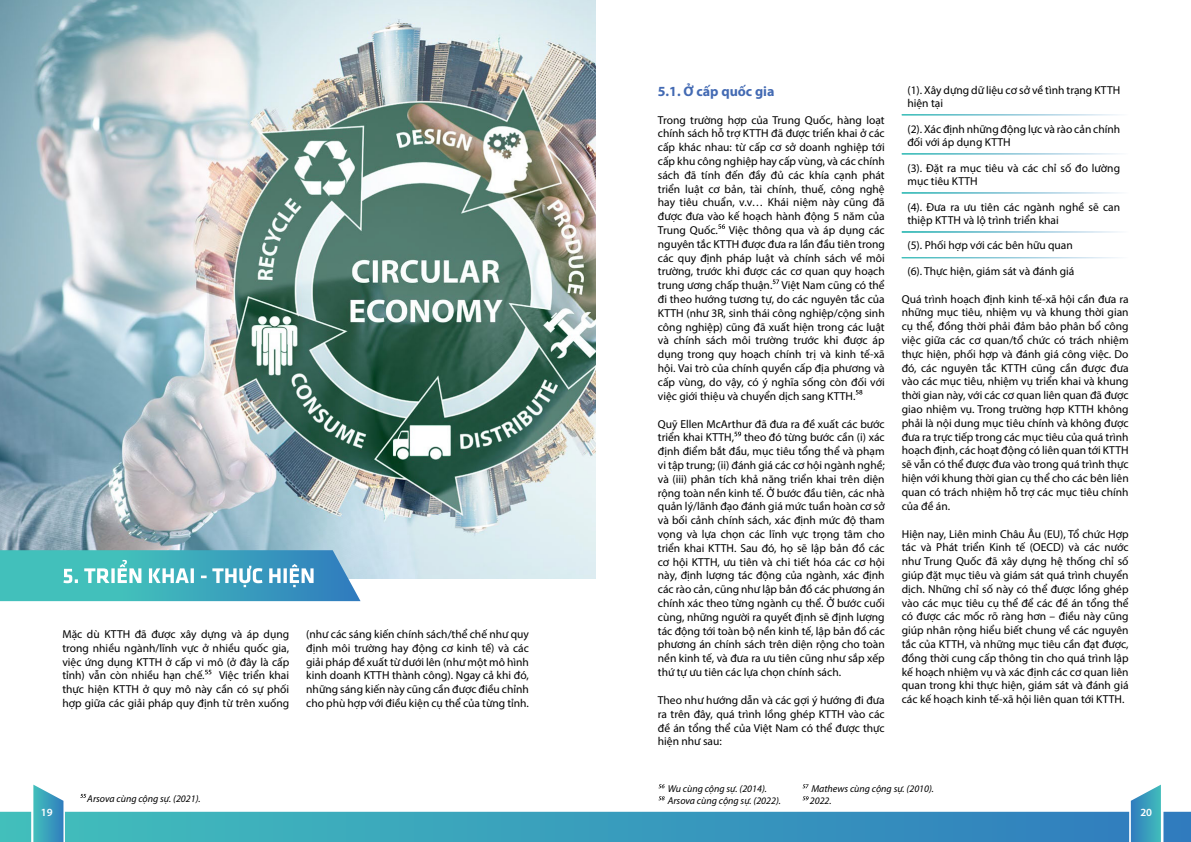
<style>
.page{position:relative;width:1191px;height:842px;background:#fff}
.page>*{position:absolute;margin:0;border:0;box-sizing:border-box;transform-origin:0 0}
.t1{font:700 14px "Myriad Pro";color:#436ab3}
.t2{font:11.5px/13.8px "Myriad Pro";color:#000;text-align:justify}
.t3{font:600 11px "Myriad Pro";color:#fff}
.t4{font:italic 10px "Myriad Pro";color:#000}
</style>
<div class="page">
<img style="left:0;top:0;width:595px;height:579px">
<svg style="left:0;top:550px;width:360px;height:51px;background:#52b4c3"></svg>
<svg style="left:205px;top:670px;width:6px;height:4px"></svg>
<svg style="left:718px;top:224px;width:7px;height:5px"></svg>
<svg style="left:772px;top:280px;width:7px;height:4px"></svg>
<svg style="left:855px;top:390px;width:7px;height:4px"></svg>
<svg style="left:734px;top:432px;width:7px;height:4px"></svg>
<svg style="left:901px;top:258px;width:227px;height:1px"></svg>
<svg style="left:0;top:784px;width:1191px;height:58px"></svg>
<p class="t2" style="left:62px;top:627px;width:228px">Mặc dù KTTH đã được xây dựng và áp dụng trong nhiều ngành/lĩnh vực ở nhiều quốc gia, việc ứng dụng KTTH ở cấp vi mô (ở đây là cấp tỉnh) vẫn còn nhiều hạn chế. Việc triển khai thực hiện KTTH ở quy mô này cần có sự phối hợp giữa các giải pháp quy định từ trên xuống</p>
<p class="t2" style="left:306px;top:627px;width:224px">(như các sáng kiến chính sách/thể chế như quy định môi trường hay động cơ kinh tế) và các giải pháp đề xuất từ dưới lên (như một mô hình kinh doanh KTTH thành công). Ngay cả khi đó, những sáng kiến này cũng cần được điều chỉnh cho phù hợp với điều kiện cụ thể của từng tỉnh.</p>
<p class="t4" style="left:87px;top:792px;width:115px">Arsova cùng cộng sự. (2021).</p>
<p class="t1" style="left:658px;top:82px;width:118px">5.1. Ở cấp quốc gia</p>
<p class="t2" style="left:658px;top:113px;width:228px">Trong trường hợp của Trung Quốc, hàng loạt chính sách hỗ trợ KTTH đã được triển khai ở các cấp khác nhau: từ cấp cơ sở doanh nghiệp tới cấp khu công nghiệp hay cấp vùng, và các chính sách đã tính đến đầy đủ các khía cạnh phát triển luật cơ bản, tài chính, thuế, công nghệ hay tiêu chuẩn, v.v… Khái niệm này cũng đã được đưa vào kế hoạch hành động 5 năm của Trung Quốc. Việc thông qua và áp dụng các nguyên tắc KTTH được đưa ra lần đầu tiên trong các quy định pháp luật và chính sách về môi trường, trước khi được các cơ quan quy hoạch trung ương chấp thuận. Việt Nam cũng có thể đi theo hướng tương tự, do các nguyên tắc của KTTH (như 3R, sinh thái công nghiệp/cộng sinh công nghiệp) cũng đã xuất hiện trong các luật và chính sách môi trường trước khi được áp dụng trong quy hoạch chính trị và kinh tế-xã hội. Vai trò của chính quyền cấp địa phương và cấp vùng, do vậy, có ý nghĩa sống còn đối với việc giới thiệu và chuyển dịch sang KTTH.</p>
<p class="t2" style="left:658px;top:417px;width:228px">Quỹ Ellen McArthur đã đưa ra đề xuất các bước triển khai KTTH, theo đó từng bước cần (i) xác định điểm bắt đầu, mục tiêu tổng thể và phạm vi tập trung; (ii) đánh giá các cơ hội ngành nghề; và (iii) phân tích khả năng triển khai trên diện rộng toàn nền kinh tế. Ở bước đầu tiên, các nhà quản lý/lãnh đạo đánh giá mức tuần hoàn cơ sở và bối cảnh chính sách, xác định mức độ tham vọng và lựa chọn các lĩnh vực trọng tâm cho triển khai KTTH. Sau đó, họ sẽ lập bản đồ các cơ hội KTTH, ưu tiên và chi tiết hóa các cơ hội này, định lượng tác động của ngành, xác định các rào cản, cũng như lập bản đồ các phương án chính xác theo từng ngành cụ thể. Ở bước cuối cùng, những người ra quyết định sẽ định lượng tác động tới toàn bộ nền kinh tế, lập bản đồ các phương án chính sách trên diện rộng cho toàn nền kinh tế, và đưa ra ưu tiên cũng như sắp xếp thứ tự ưu tiên các lựa chọn chính sách.</p>
<p class="t2" style="left:658px;top:693px;width:228px">Theo như hướng dẫn và các gợi ý hướng đi đưa ra trên đây, quá trình lồng ghép KTTH vào các đề án tổng thể của Việt Nam có thể được thực hiện như sau:</p>
<p class="t2" style="left:907px;top:83px;width:214px">(1). Xây dựng dữ liệu cơ sở về tình trạng KTTH hiện tại</p>
<p class="t2" style="left:907px;top:122px;width:214px">(2). Xác định những động lực và rào cản chính đối với áp dụng KTTH</p>
<p class="t2" style="left:907px;top:161px;width:214px">(3). Đặt ra mục tiêu và các chỉ số đo lường mục tiêu KTTH</p>
<p class="t2" style="left:907px;top:200px;width:214px">(4). Đưa ra ưu tiên các ngành nghề sẽ can thiệp KTTH và lộ trình triển khai</p>
<p class="t2" style="left:907px;top:233px;width:169px;line-height:25.1px">(5). Phối hợp với các bên hữu quan (6). Thực hiện, giám sát và đánh giá</p>
<p class="t2" style="left:901px;top:292px;width:228px">Quá trình hoạch định kinh tế-xã hội cần đưa ra những mục tiêu, nhiệm vụ và khung thời gian cụ thể, đồng thời phải đảm bảo phân bổ công việc giữa các cơ quan/tổ chức có trách nhiệm thực hiện, phối hợp và đánh giá công việc. Do đó, các nguyên tắc KTTH cũng cần được đưa vào các mục tiêu, nhiệm vụ triển khai và khung thời gian này, với các cơ quan liên quan đã được giao nhiệm vụ. Trong trường hợp KTTH không phải là nội dung mục tiêu chính và không được đưa ra trực tiếp trong các mục tiêu của quá trình hoạch định, các hoạt động có liên quan tới KTTH sẽ vẫn có thể được đưa vào trong quá trình thực hiện với khung thời gian cụ thể cho các bên liên quan có trách nhiệm hỗ trợ các mục tiêu chính của đề án.</p>
<p class="t2" style="left:901px;top:527px;width:228px">Hiện nay, Liên minh Châu Âu (EU), Tổ chức Hợp tác và Phát triển Kinh tế (OECD) và các nước như Trung Quốc đã xây dựng hệ thống chỉ số giúp đặt mục tiêu và giám sát quá trình chuyển dịch. Những chỉ số này có thể được lồng ghép vào các mục tiêu cụ thể để các đề án tổng thể có được các mốc rõ ràng hơn – điều này cũng giúp nhân rộng hiểu biết chung về các nguyên tắc của KTTH, và những mục tiêu cần đạt được, đồng thời cung cấp thông tin cho quá trình lập kế hoạch nhiệm vụ và xác định các cơ quan liên quan trong khi thực hiện, giám sát và đánh giá các kế hoạch kinh tế-xã hội liên quan tới KTTH.</p>
<p class="t4" style="left:667px;top:783px;width:101px">Wu cùng cộng sự. (2014).</p>
<p class="t4" style="left:811px;top:783px;width:124px">Mathews cùng cộng sự. (2010).</p>
<p class="t4" style="left:667px;top:795px;width:115px">Arsova cùng cộng sự. (2022).</p>
<p class="t4" style="left:810px;top:795px;width:23px">2022.</p>
<p class="t3" style="left:41px;top:805px;width:13px">19</p>
<p class="t3" style="left:1140px;top:805px;width:13px">20</p>
</div>
